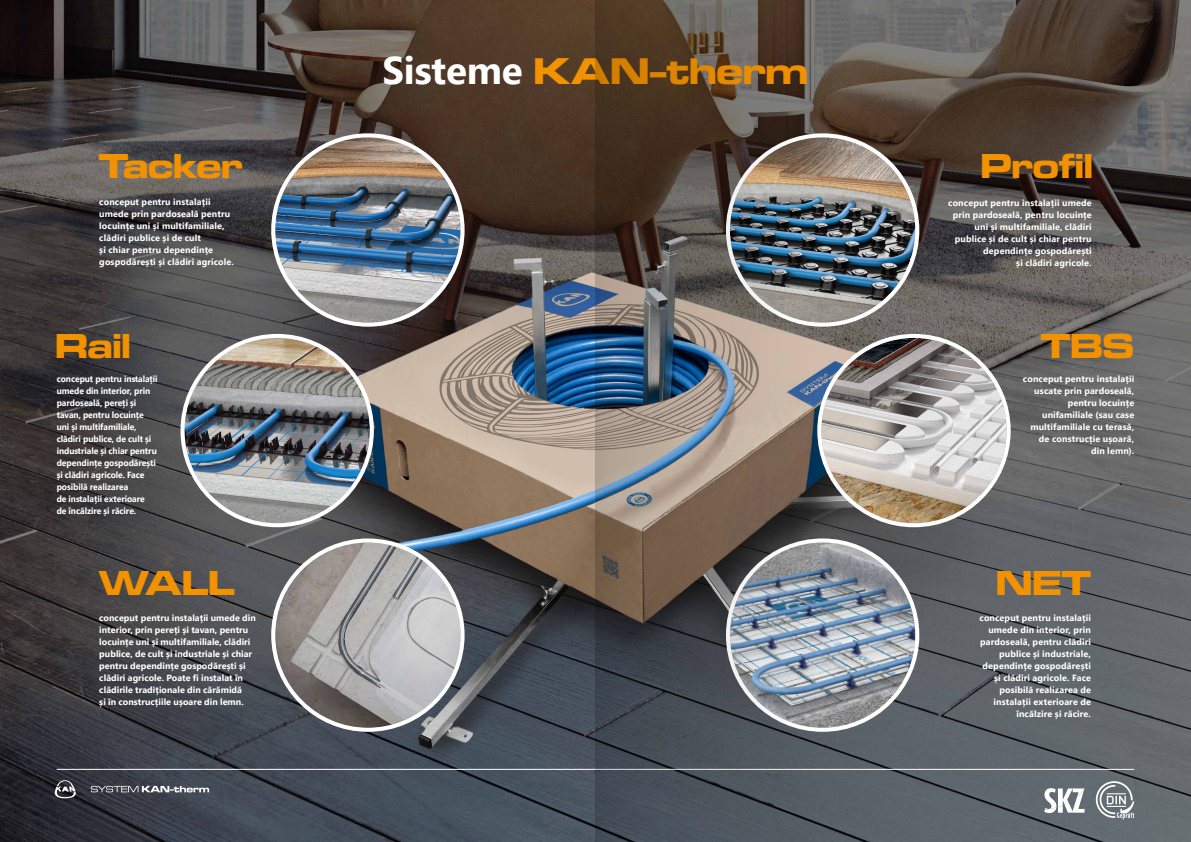
<style>
.page{position:relative;width:1191px;height:842px;background:#fff}
.page>*{position:absolute;margin:0;border:0;box-sizing:border-box;transform-origin:0 0}
.t1{font:38.6px "Microgramma D Bol Ext";letter-spacing:-.005em;color:#f39200}
.t2{font:36px "Microgramma D Bol Ext";letter-spacing:-.005em;color:#f39200}
.t3{font:700 9px/12px "Segoe UI";letter-spacing:.01em;color:#fff;text-align:right}
.t4{font:700 9px/12px "Segoe UI";letter-spacing:.01em;color:#fff;scale:.95 1}
.s1{font-family:"Segoe UI";font-weight:700;color:#fff}
</style>
<div class="page">
<img style="left:0;top:0;width:1191px;height:842px">
<hr style="left:57px;top:769px;width:1077px;height:1px;background:#fff">
<svg style="left:91px;top:786px;width:118px;height:6px"></svg>
<svg style="left:55px;top:779px;width:21px;height:19px"></svg>
<svg style="left:1044px;top:788px;width:40px;height:25px"></svg>
<svg style="left:1095px;top:781px;width:39px;height:39px;background:#90969a"></svg>
<svg style="left:819px;top:336px;width:189px;height:189px"></svg>
<img style="left:821px;top:338px;width:185px;height:185px;border-radius:93px">
<div style="left:817px;top:334px;width:193px;height:193px;border:4px solid #fff;border-radius:50%"></div>
<img style="left:730px;top:542px;width:185px;height:186px;border-radius:93px">
<svg style="left:273px;top:540px;width:189px;height:190px"></svg>
<img style="left:275px;top:542px;width:185px;height:186px;border-radius:93px">
<div style="left:271px;top:538px;width:193px;height:194px;border:4px solid #fff;border-radius:50%"></div>
<img style="left:730px;top:137px;width:185px;height:186px;border-radius:93px">
<svg style="left:273px;top:135px;width:189px;height:190px"></svg>
<img style="left:275px;top:137px;width:185px;height:186px;border-radius:93px">
<div style="left:271px;top:133px;width:193px;height:194px;border:4px solid #fff;border-radius:50%"></div>
<svg style="left:182px;top:336px;width:190px;height:189px"></svg>
<img style="left:184px;top:338px;width:186px;height:185px;border-radius:93px">
<div style="left:180px;top:334px;width:194px;height:193px;border:4px solid #fff;border-radius:50%"></div>
<img style="left:595px;top:0;width:221px;height:842px">
<h1 class="t1" style="left:382px;top:45px;width:427px"><span class="s1">Sisteme</span> KAN-therm</h1>
<h2 class="t2" style="left:99px;top:141px;width:145px">Tacker</h2>
<h2 class="t2" style="left:980px;top:141px;width:114px">Profil</h2>
<p class="t3" style="left:99px;top:195px;width:136px;text-align:left">conceput pentru instalații umede prin pardoseală pentru locuințe uni și multifamiliale, clădiri publice și de cult<br>și chiar pentru dependințe gospodărești și clădiri agricole.</p>
<h2 class="t2" style="left:55px;top:321px;width:77px">Rail</h2>
<p class="t4" style="left:57px;top:372px;width:108px">conceput pentru instalații umede din interior, prin pardoseală, pereți și tavan, pentru locuințe uni și multifamiliale, clădiri publice, de cult și industriale și chiar pentru dependințe gospodărești și clădiri agricole. Face posibilă realizarea<br>de instalații exterioare<br>de încălzire și răcire.</p>
<h2 class="t2" style="left:99px;top:559px;width:137px">WALL</h2>
<p class="t3" style="left:99px;top:611px;width:158px;text-align:left">conceput pentru instalații umede din interior, prin pereți și tavan, pentru locuințe uni și multifamiliale, clădiri publice, de cult și industriale și chiar pentru dependințe gospodărești și clădiri agricole. Poate fi instalat în clădirile tradiționale din cărămidă<br>și în construcțiile ușoare din lemn.</p>
<p class="t3" style="left:948px;top:196px;width:145px">conceput pentru instalații umede prin pardoseală, pentru locuințe uni și multifamiliale, clădiri publice și de cult și chiar pentru dependințe gospodărești<br>și clădiri agricole.</p>
<h2 class="t2" style="left:1041px;top:321px;width:95px">TBS</h2>
<p class="t3" style="left:1023px;top:372px;width:113px">conceput pentru instalații uscate prin pardoseală, pentru locuințe unifamiliale (sau case multifamiliale cu terasă, de construcție ușoară, din lemn).</p>
<h2 class="t2" style="left:996px;top:559px;width:97px">NET</h2>
<p class="t3" style="left:979px;top:611px;width:113px">conceput pentru instalații umede din interior, prin pardoseală, pentru clădiri publice și industriale, dependințe gospodărești și clădiri agricole. Face posibilă realizarea de instalații exterioare de încălzire și răcire.</p>
</div>
